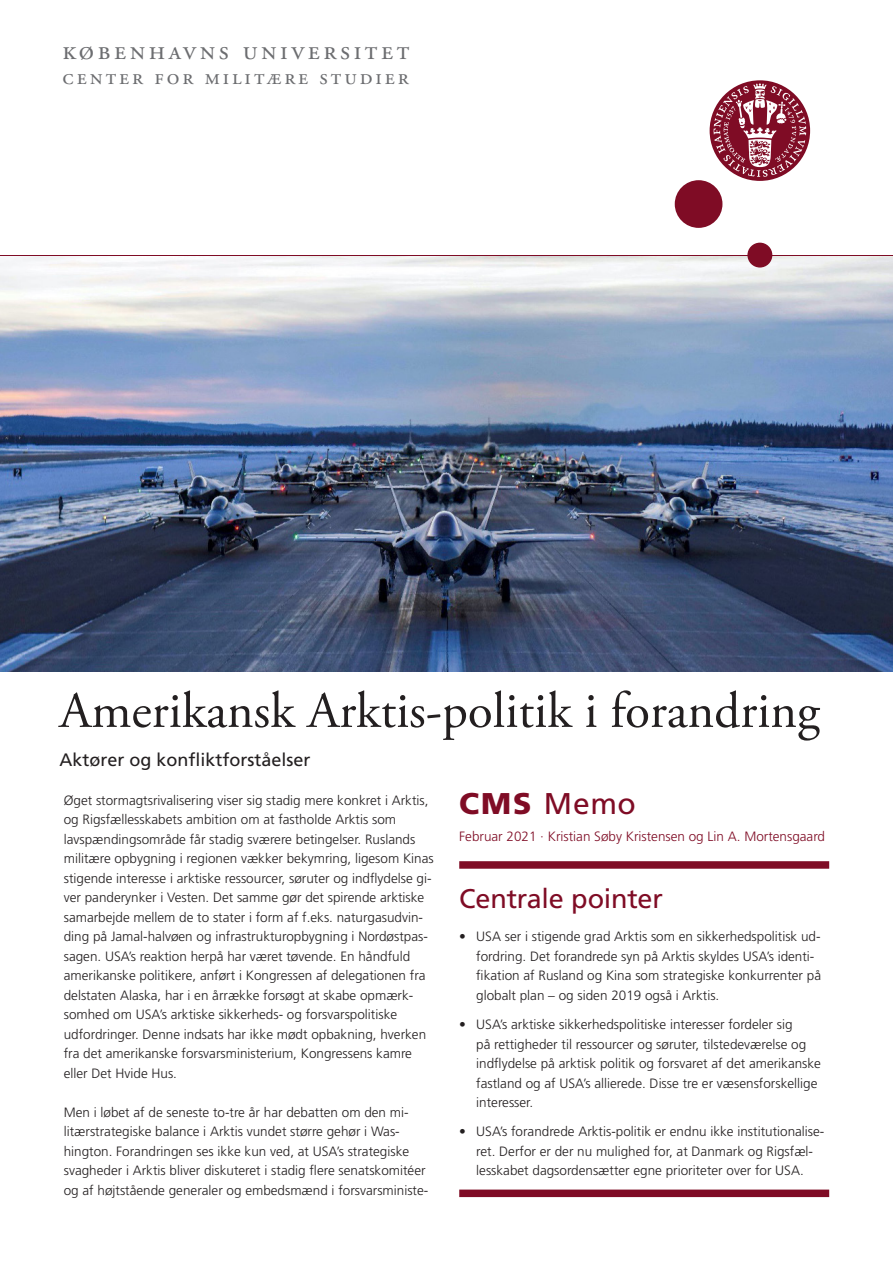
<style>
.page{position:relative;width:893px;height:1263px;background:#fff}
.page>*{position:absolute;margin:0;border:0;box-sizing:border-box;transform-origin:0 0}
.Titel{font:51px "Adobe Garamond Pro";letter-spacing:-.01em;color:#231f20}
.t1{font:30px "Frutiger LT Std";color:#7f0c25}
.Faculty___Institute{font:27px "Adobe Garamond Pro";letter-spacing:.13em;color:#6c6d70}
.Box_rubrik{font:27px "Frutiger LT Std";letter-spacing:-.01em;color:#7f0c25}
.University{font:22.5px "Adobe Garamond Pro";letter-spacing:.13em;color:#6c6d70}
.Underrubrik{font:18px "Frutiger LT Std";color:#231f20}
.Brød{font:300 13.5px/19.5px "Frutiger LT Std";color:#231f20}
.Punktopstilling{font:300 13.5px/19.5px "Frutiger LT Std";color:#231f20}
.t2{font:300 13.5px "Frutiger LT Std";color:#7f0c25}
.s1{font-weight:900}
</style>
<div class="page">
<img style="left:0;top:256px;width:893px;height:416px">
<div style="left:459px;top:861px;width:370px;height:8px;background:#7f0c25"></div>
<hr style="left:0;top:255px;width:893px;height:1px;background:#7f0c25">
<div style="left:710px;top:80px;width:100px;height:101px;background:#7f0c25;border-radius:50%"></div>
<div style="left:675px;top:180px;width:47px;height:48px;background:#7f0c25;border-radius:50%"></div>
<div style="left:747px;top:243px;width:25px;height:25px;background:#7f0c25;border-radius:50%"></div>
<svg style="left:714px;top:83px;width:92px;height:94px"></svg>
<div style="left:459px;top:1189px;width:370px;height:8px;background:#7f0c25"></div>
<p class="Faculty___Institute" style="left:63px;top:34px;width:348px">københavns universitet</p>
<p class="University" style="left:63px;top:64px;width:348px">center for militære studier</p>
<p class="Titel" style="left:60px;top:680px;width:762px">Amerikansk Arktis-politik i forandring</p>
<p class="Underrubrik" style="left:60px;top:749px;width:253px">Aktører og konfliktforståelser</p>
<p class="Brød" style="left:64px;top:791px;width:371px">Øget stormagtsrivalisering viser sig stadig mere konkret i Arktis, og Rigsfællesskabets ambition om at fastholde Arktis som lavspændingsområde får stadig sværere betingelser. Ruslands militære opbygning i regionen vækker bekymring, ligesom Kinas stigende interesse i arktiske ressourcer, søruter og indflydelse gi&shy;ver panderynker i Vesten. Det samme gør det spirende arktiske samarbejde mellem de to stater i form af f.eks. naturgasudvin&shy;ding på Jamal-halvøen og infrastrukturopbygning i Nordøstpas&shy;sagen. USA’s reaktion herpå har været tøvende. En håndfuld amerikanske politikere, anført i Kongressen af delegationen fra delstaten Alaska, har i en årrække forsøgt at skabe opmærk&shy;somhed om USA’s arktiske sikkerheds- og forsvarspolitiske udfordringer. Denne indsats har ikke mødt opbakning, hverken fra det amerikanske forsvarsministerium, Kongressens kamre eller Det Hvide Hus.</p>
<p class="Brød" style="left:64px;top:1103px;width:366px">Men i løbet af de seneste to-tre år har debatten om den mi&shy;litærstrategiske balance i Arktis vundet større gehør i Was&shy;hington. Forandringen ses ikke kun ved, at USA’s strategiske svagheder i Arktis bliver diskuteret i stadig flere senatskomitéer og af højtstående generaler og embedsmænd i forsvarsministe-</p>
<p class="t1" style="left:459px;top:786px;width:178px"><span class="s1">CMS</span> Memo</p>
<p class="t2" style="left:459px;top:828px;width:367px">Februar 2021 · Kristian Søby Kristensen og Lin A. Mortensgaard</p>
<p class="Box_rubrik" style="left:459px;top:883px;width:205px">Centrale pointer</p>
<p class="Punktopstilling" style="left:476px;top:927px;width:346px;text-indent:-17px">• USA ser i stigende grad Arktis som en sikkerhedspolitisk ud&shy;fordring. Det forandrede syn på Arktis skyldes USA’s identi&shy;fikation af Rusland og Kina som strategiske konkurrenter på globalt plan – og siden 2019 også i Arktis.</p>
<p class="Punktopstilling" style="left:476px;top:1015px;width:346px;text-indent:-17px">• USA’s arktiske sikkerhedspolitiske interesser fordeler sig<br>på rettigheder til ressourcer og søruter, tilstedeværelse og indflydelse på arktisk politik og forsvaret af det amerikanske fastland og af USA’s allierede. Disse tre er væsensforskellige interesser.</p>
<p class="Punktopstilling" style="left:459px;top:1122px;width:367px;text-align:center">• USA’s forandrede Arktis-politik er endnu ikke institutionalise&shy;ret. Derfor er der nu mulighed for, at Danmark og Rigsfæl&shy;lesskabet dagsordensætter egne prioriteter over for USA.</p>
</div>
